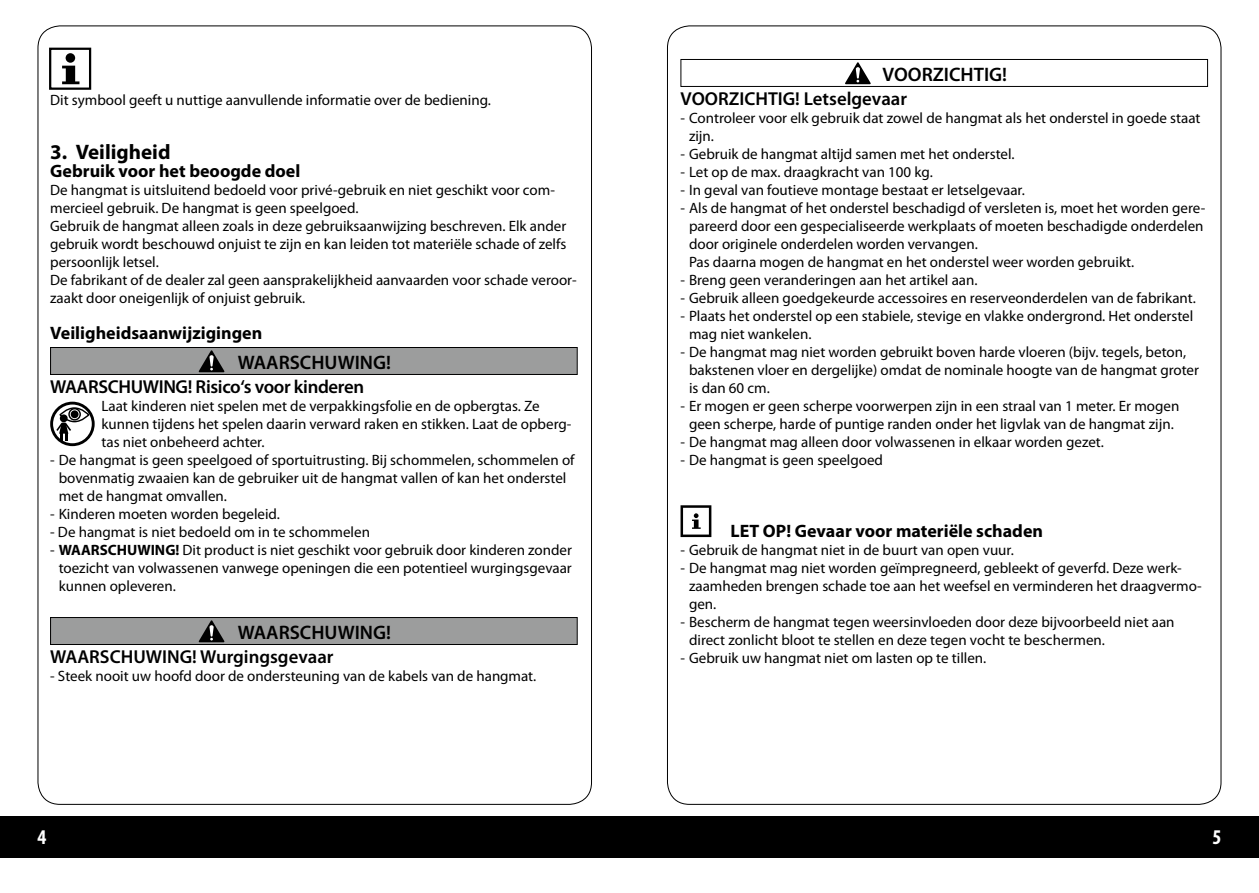
<style>
.page{position:relative;width:1259px;height:893px;background:#fff}
.page>*{position:absolute;margin:0;border:0;box-sizing:border-box;transform-origin:0 0}
.t1{font:700 21px "Myriad Pro";color:#000}
.t2{font:700 condensed 21px "Myriad Pro";color:#fff}
.t3{font:600 19.5px "Myriad Pro";color:#000}
.t4{font:600 18.75px "Myriad Pro";color:#000}
.t5{font:600 18.75px "Myriad Pro";letter-spacing:-.02em;color:#000}
.t6{font:700 18px "Myriad Pro";color:#000}
.t7{font:15px/18px "Myriad Pro";color:#000}
.s1{font-weight:700}
</style>
<div class="page">
<div style="left:49px;top:48px;width:42px;height:42px;border:2px solid #000"></div>
<div style="left:66px;top:53px;width:9px;height:10px;background:#000;border-radius:50%"></div>
<svg style="left:62px;top:66px;width:17px;height:18px"></svg>
<div style="left:51px;top:347px;width:526px;height:27px;background:#9c9d9d"></div>
<div style="left:50px;top:347px;width:527px;height:28px;border:1px solid #000"></div>
<svg style="left:199px;top:350px;width:25px;height:22px"></svg>
<div style="left:59px;top:407px;width:30px;height:15px;border:1px solid #000;border-radius:50%"></div>
<div style="left:68px;top:408px;width:13px;height:13px;border:1px solid #000;border-radius:50%"></div>
<div style="left:71px;top:410px;width:8px;height:8px;background:#000;border-radius:50%"></div>
<div style="left:60px;top:414px;width:8px;height:8px;background:#000;border-radius:50%"></div>
<svg style="left:56px;top:423px;width:15px;height:18px"></svg>
<div style="left:50px;top:402px;width:45px;height:44px;border:3px solid #000;border-radius:50%"></div>
<div style="left:51px;top:617px;width:526px;height:27px;background:#9c9d9d"></div>
<div style="left:50px;top:617px;width:527px;height:28px;border:1px solid #000"></div>
<svg style="left:199px;top:620px;width:25px;height:22px"></svg>
<div style="left:680px;top:59px;width:528px;height:28px;border:1px solid #000"></div>
<svg style="left:845px;top:62px;width:26px;height:22px"></svg>
<svg style="left:680px;top:505px;width:31px;height:32px"></svg>
<div style="left:0;top:816px;width:1259px;height:42px;background:#000"></div>
<p class="t7" style="left:50px;top:91px;width:442px">Dit symbool geeft u nuttige aanvullende informatie over de bediening.</p>
<h1 class="t1" style="left:50px;top:140px;width:122px">3. Veiligheid</h1>
<p class="t6" style="left:50px;top:161px;width:252px">Gebruik voor het beoogde doel</p>
<p class="t7" style="left:50px;top:181px;width:528px">De hangmat is uitsluitend bedoeld voor privé-gebruik en niet geschikt voor com&shy;mercieel gebruik. De hangmat is geen speelgoed.<br>Gebruik de hangmat alleen zoals in deze gebruiksaanwijzing beschreven. Elk ander gebruik wordt beschouwd onjuist te zijn en kan leiden tot materiële schade of zelfs persoonlijk letsel.<br>De fabrikant of de dealer zal geen aansprakelijkheid aanvaarden voor schade veroor&shy;zaakt door oneigenlijk of onjuist gebruik.</p>
<p class="t6" style="left:50px;top:323px;width:214px">Veiligheidsaanwijzigingen</p>
<h2 class="t3" style="left:238px;top:351px;width:155px">WAARSCHUWING!</h2>
<p class="t5" style="left:50px;top:376px;width:315px">WAARSCHUWING! Risico‘s voor kinderen</p>
<p class="t7" style="left:101px;top:397px;width:471px">Laat kinderen niet spelen met de verpakkingsfolie en de opbergtas. Ze kunnen tijdens het spelen daarin verward raken en stikken. Laat de opberg&shy;tas niet onbeheerd achter.</p>
<p class="t7" style="left:59px;top:451px;width:517px;text-indent:-9px">- De hangmat is geen speelgoed of sportuitrusting. Bij schommelen, schommelen of bovenmatig zwaaien kan de gebruiker uit de hangmat vallen of kan het onderstel met de hangmat omvallen.</p>
<p class="t7" style="left:50px;top:505px;width:231px">- Kinderen moeten worden begeleid.</p>
<p class="t7" style="left:50px;top:523px;width:321px">- De hangmat is niet bedoeld om in te schommelen</p>
<p class="t7" style="left:59px;top:541px;width:515px;text-align:justify;text-indent:-9px">- <span class="s1">WAARSCHUWING!</span> Dit product is niet geschikt voor gebruik door kinderen zonder toezicht van volwassenen vanwege openingen die een potentieel wurgingsgevaar kunnen opleveren.</p>
<h2 class="t3" style="left:238px;top:621px;width:155px">WAARSCHUWING!</h2>
<p class="t4" style="left:50px;top:646px;width:285px">WAARSCHUWING! Wurgingsgevaar</p>
<p class="t7" style="left:50px;top:667px;width:488px">- Steek nooit uw hoofd door de ondersteuning van de kabels van de hangmat.</p>
<h2 class="t3" style="left:882px;top:63px;width:126px">VOORZICHTIG!</h2>
<p class="t4" style="left:680px;top:88px;width:228px">VOORZICHTIG! Letselgevaar</p>
<p class="t7" style="left:689px;top:109px;width:513px;text-indent:-9px">- Controleer voor elk gebruik dat zowel de hangmat als het onderstel in goede staat zijn.</p>
<p class="t7" style="left:680px;top:145px;width:336px">- Gebruik de hangmat altijd samen met het onderstel.</p>
<p class="t7" style="left:680px;top:163px;width:254px">- Let op de max. draagkracht van 100 kg.</p>
<p class="t7" style="left:680px;top:181px;width:346px">- In geval van foutieve montage bestaat er letselgevaar.</p>
<p class="t7" style="left:689px;top:199px;width:518px;text-indent:-9px">- Als de hangmat of het onderstel beschadigd of versleten is, moet het worden gere&shy;pareerd door een gespecialiseerde werkplaats of moeten beschadigde onderdelen door originele onderdelen worden vervangen.<br>Pas daarna mogen de hangmat en het onderstel weer worden gebruikt.</p>
<p class="t7" style="left:680px;top:271px;width:298px">- Breng geen veranderingen aan het artikel aan.</p>
<p class="t7" style="left:680px;top:289px;width:517px">- Gebruik alleen goedgekeurde accessoires en reserveonderdelen van de fabrikant.</p>
<p class="t7" style="left:689px;top:307px;width:506px;text-indent:-9px">- Plaats het onderstel op een stabiele, stevige en vlakke ondergrond. Het onderstel mag niet wankelen.</p>
<p class="t7" style="left:689px;top:343px;width:511px;text-indent:-9px">- De hangmat mag niet worden gebruikt boven harde vloeren (bijv. tegels, beton, bakstenen vloer en dergelijke) omdat de nominale hoogte van de hangmat groter is dan 60 cm.</p>
<p class="t7" style="left:680px;top:397px;width:500px;text-align:center">- Er mogen er geen scherpe voorwerpen zijn in een straal van 1 meter. Er mogen geen scherpe, harde of puntige randen onder het ligvlak van de hangmat zijn.</p>
<p class="t7" style="left:680px;top:433px;width:425px">- De hangmat mag alleen door volwassenen in elkaar worden gezet.</p>
<p class="t7" style="left:680px;top:451px;width:204px">- De hangmat is geen speelgoed</p>
<p class="t6" style="left:730px;top:521px;width:314px">LET OP! Gevaar voor materiële schaden</p>
<p class="t7" style="left:680px;top:541px;width:335px">- Gebruik de hangmat niet in de buurt van open vuur.</p>
<p class="t7" style="left:689px;top:559px;width:514px;text-indent:-9px">- De hangmat mag niet worden geïmpregneerd, gebleekt of geverfd. Deze werk&shy;zaamheden brengen schade toe aan het weefsel en verminderen het draagvermo&shy;gen.</p>
<p class="t7" style="left:689px;top:613px;width:487px;text-indent:-9px">- Bescherm de hangmat tegen weersinvloeden door deze bijvoorbeeld niet aan direct zonlicht bloot te stellen en deze tegen vocht te beschermen.</p>
<p class="t7" style="left:680px;top:649px;width:307px">- Gebruik uw hangmat niet om lasten op te tillen.</p>
<h1 class="t2" style="left:38px;top:825px;width:10px">4</h1>
<h1 class="t2" style="left:1212px;top:825px;width:10px">5</h1>
</div>
